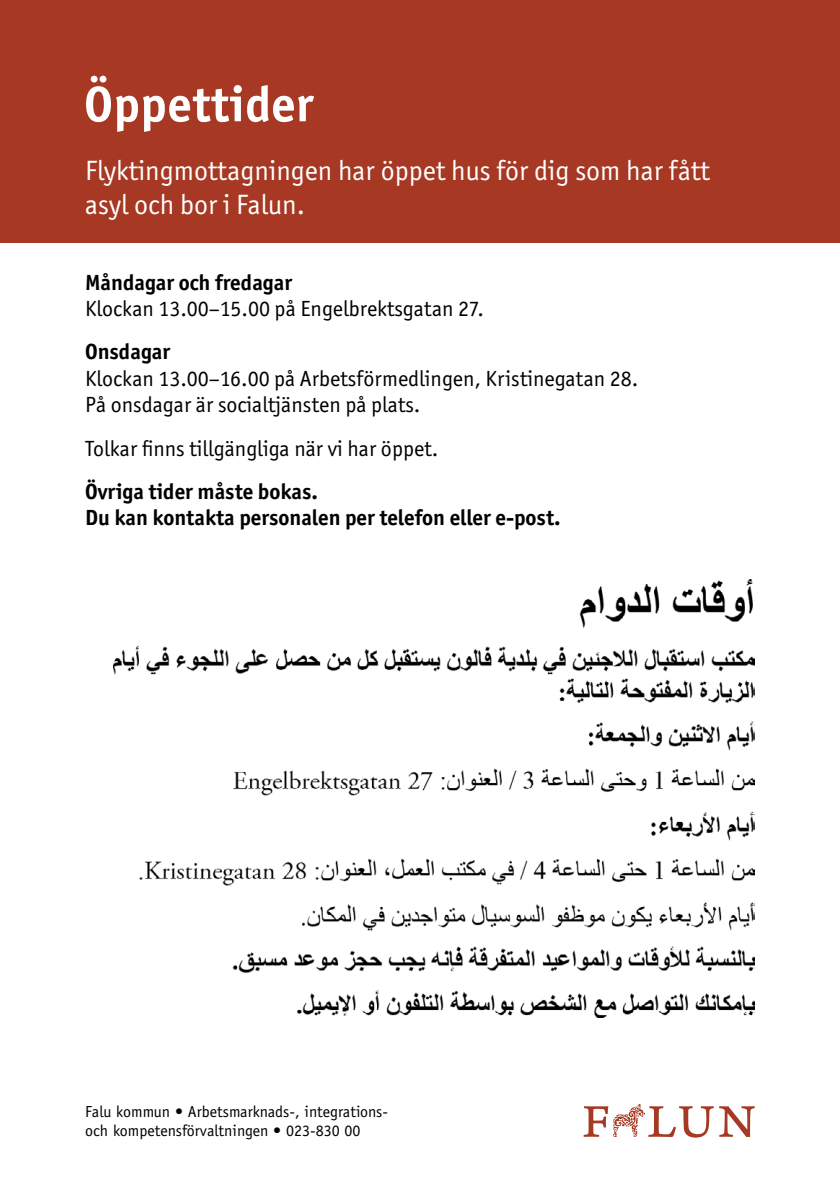
<style>
.page{position:relative;width:840px;height:1191px;background:#fff}
.page>*{position:absolute;margin:0;border:0;box-sizing:border-box;transform-origin:0 0}
.t1{font:700 50px "Officina Sans Std";color:#fff}
.t2{font:28px/33.6px "Officina Sans ITC Std";color:#fff}
.t3{font:22px/26.4px "Officina Sans ITC Std";color:#000}
.t4{font:700 22px/26.4px "Officina Sans ITC Std";color:#000}
.t5{font:16px/19.2px "Officina Sans Std";color:#000}
</style>
<div class="page">
<div style="left:0;top:0;width:839px;height:242px;background:#a73823"></div>
<img style="left:113px;top:579px;width:641px;height:438px">
<svg style="left:583px;top:1104px;width:171px;height:33px"></svg>
<h1 class="t1" style="left:84px;top:73px;width:231px">Öppettider</h1>
<p class="t2" style="left:85px;top:154px;width:625px">Flyktingmottagningen har öppet hus för dig som har fått asyl och bor i Falun.</p>
<p class="t4" style="left:85px;top:269px;width:208px">Måndagar och fredagar</p>
<p class="t3" style="left:85px;top:295px;width:400px">Klockan 13.00–15.00 på Engelbrektsgatan 27.</p>
<p class="t4" style="left:85px;top:338px;width:86px">Onsdagar</p>
<p class="t3" style="left:85px;top:365px;width:554px">Klockan 13.00–16.00 på Arbetsförmedlingen, Kristinegatan 28.<br>På onsdagar är socialtjänsten på plats.</p>
<p class="t3" style="left:85px;top:435px;width:354px">Tolkar finns tillgängliga när vi har öppet.</p>
<p class="t4" style="left:85px;top:478px;width:477px">Övriga tider måste bokas.<br>Du kan kontakta personalen per telefon eller e-post.</p>
<p class="t5" style="left:85px;top:1102px;width:304px">Falu kommun • Arbetsmarknads-, integrations&shy;och kompetensförvaltningen • 023-830 00</p>
</div>
